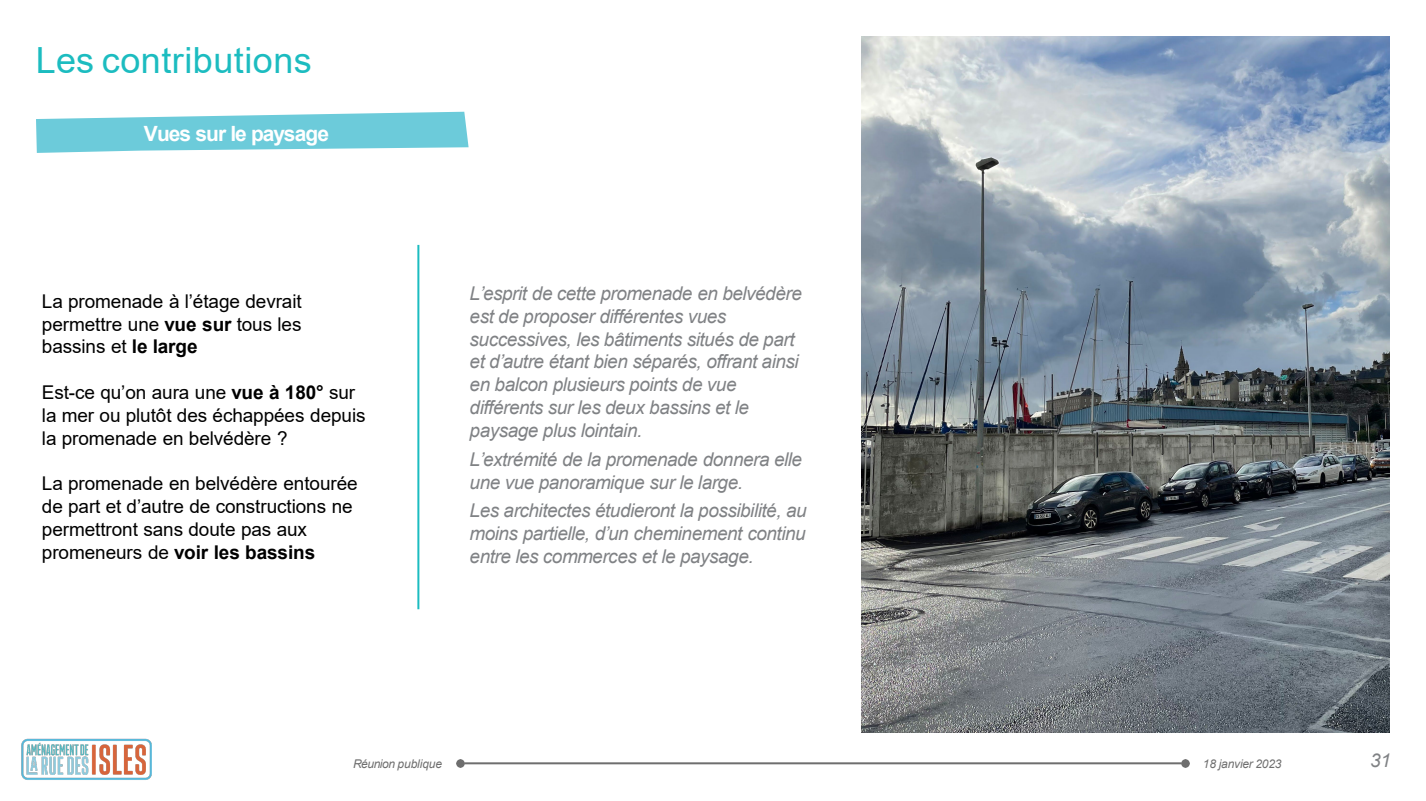
<style>
.page{position:relative;width:1426px;height:801px;background:#fff}
.page>*{position:absolute;margin:0;border:0;box-sizing:border-box;transform-origin:0 0}
.t1{font:36px "Arial";letter-spacing:.015em;color:#1cbcc0}
.t2{font:700 21px "Arial";letter-spacing:-.045em;color:#fff}
.t3{font:italic 19px/22.8px "Arial";letter-spacing:-.025em;color:#808285}
.t4{font:19px/22.8px "Arial";letter-spacing:-.005em;color:#000}
.t5{font:italic 12px "Arial";letter-spacing:-.015em;color:#6e6e6e}
.s1{font-weight:700}
</style>
<div class="page">
<img style="left:22px;top:738px;width:130px;height:42px">
<hr style="left:461px;top:761px;width:724px;height:2px;background:#6e6e6e">
<svg style="left:457px;top:759px;width:8px;height:7px"></svg>
<svg style="left:1181px;top:759px;width:8px;height:7px"></svg>
<svg style="left:36px;top:112px;width:433px;height:41px;background:#84d3e0"></svg>
<hr style="left:417px;top:245px;width:2px;height:364px;background:#1cbcc0">
<img style="left:861px;top:36px;width:529px;height:696px">
<h2 class="t1" style="left:36px;top:35px;width:277px">Les contributions</h2>
<p class="t2" style="left:144px;top:119px;width:187px">Vues sur le paysage</p>
<p class="t4" style="left:42px;top:289px;width:261px;text-align:justify">La promenade à l’étage devrait permettre une <span class="s1">vue sur</span> tous les bassins et <span class="s1">le large</span></p>
<p class="t4" style="left:42px;top:380px;width:325px">Est-ce qu’on aura une <span class="s1">vue à 180°</span> sur la mer ou plutôt des échappées depuis la promenade en belvédère ?</p>
<p class="t4" style="left:42px;top:472px;width:317px">La promenade en belvédère entourée de part et d’autre de constructions ne permettront sans doute pas aux promeneurs de <span class="s1">voir les bassins</span></p>
<p class="t3" style="left:470px;top:282px;width:334px">L’esprit de cette promenade en belvédère est de proposer différentes vues successives, les bâtiments situés de part et d’autre étant bien séparés, offrant ainsi en balcon plusieurs points de vue différents sur les deux bassins et le paysage plus lointain.</p>
<p class="t3" style="left:470px;top:447px;width:334px">L’extrémité de la promenade donnera elle une vue panoramique sur le large.</p>
<p class="t3" style="left:470px;top:499px;width:339px;text-align:justify">Les architectes étudieront la possibilité, au moins partielle, d’un cheminement continu entre les commerces et le paysage.</p>
<p class="t5" style="left:353px;top:755px;width:91px">Réunion publique</p>
<p class="t5" style="left:1203px;top:755px;width:80px">18 janvier 2023</p>
<p class="t3" style="left:1370px;top:749px;width:22px">31</p>
</div>
